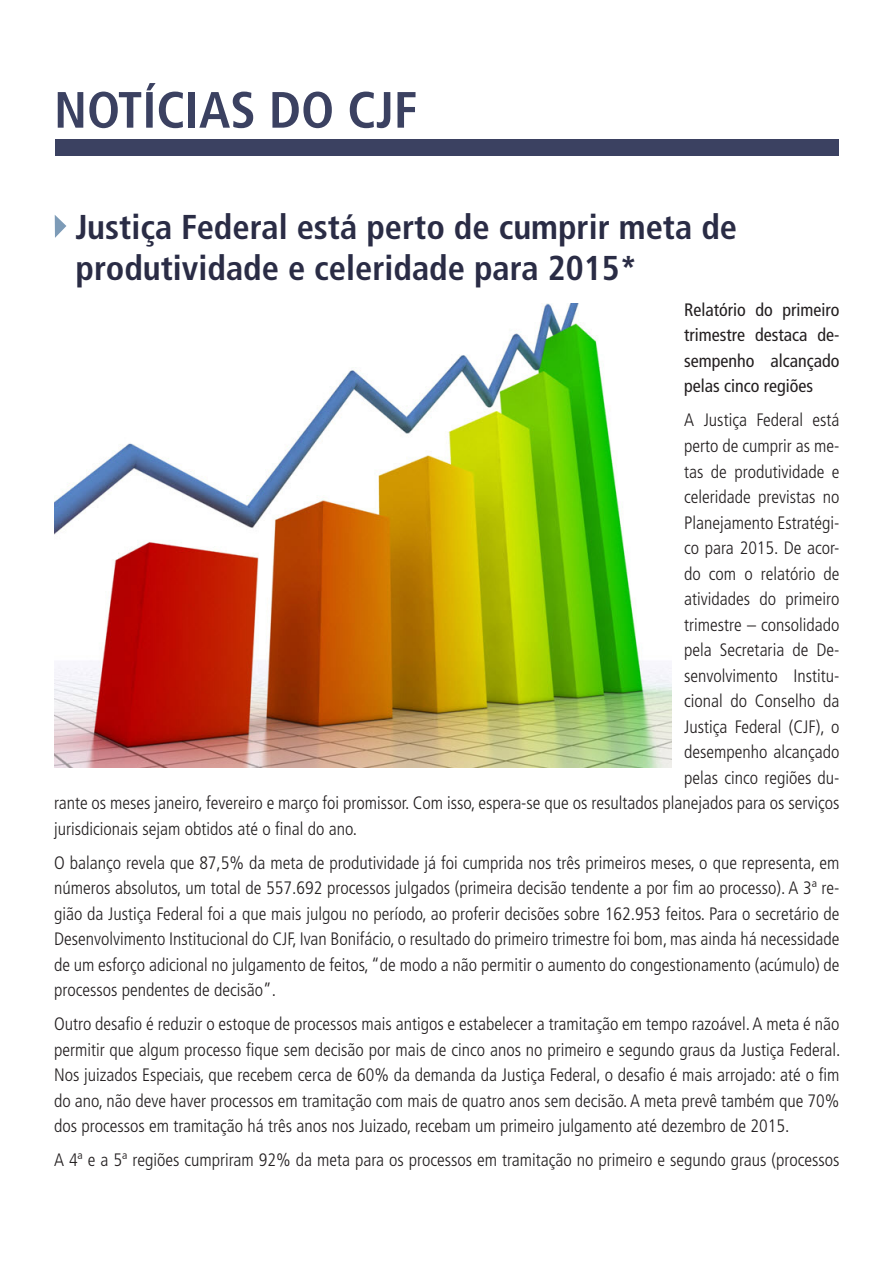
<style>
.page{position:relative;width:893px;height:1263px;background:#fff}
.page>*{position:absolute;margin:0;border:0;box-sizing:border-box;transform-origin:0 0}
.t1{font:condensed 51px "Frutiger 67 Bold";color:#3b4161}
.t2{font:condensed 34.5px "Frutiger 67 Bold";color:#2a2c45}
.texto_padrão{font:condensed 18px/25.5px "Frutiger 47 Light";color:#231f20;text-align:justify}
.texto_padrão-2{font:18px/25.5px "Frutiger 57 Condensed";color:#231f20;text-align:justify}
</style>
<div class="page">
<div style="left:55px;top:139px;width:783px;height:17px;background:#3b4161"></div>
<svg style="left:55px;top:215px;width:11px;height:23px"></svg>
<img style="left:55px;top:303px;width:616px;height:464px">
<p class="t1" style="left:54px;top:80px;width:365px">NOTÍCIAS DO CJF</p>
<p class="t2" style="left:76px;top:206px;width:663px">Justiça Federal está perto de cumprir meta de</p>
<p class="t2" style="left:76px;top:247px;width:563px">produtividade e celeridade para 2015*</p>
<p class="texto_padrão-2" style="left:684px;top:297px;width:157px">Relatório do primeiro trimestre destaca de&shy;sempenho alcançado pelas cinco regiões</p>
<p class="texto_padrão" style="left:684px;top:408px;width:157px">A Justiça Federal está</p>
<p class="texto_padrão" style="left:684px;top:433px;width:157px">perto de cumprir as me-</p>
<p class="texto_padrão" style="left:684px;top:459px;width:157px">tas de produtividade e</p>
<p class="texto_padrão" style="left:684px;top:484px;width:157px">celeridade previstas no</p>
<p class="texto_padrão" style="left:684px;top:510px;width:157px">Planejamento Estratégi-</p>
<p class="texto_padrão" style="left:684px;top:535px;width:157px">co para 2015. De acor-</p>
<p class="texto_padrão" style="left:684px;top:561px;width:157px">do com o relatório de</p>
<p class="texto_padrão" style="left:684px;top:586px;width:157px">atividades do primeiro</p>
<p class="texto_padrão" style="left:684px;top:612px;width:157px">trimestre – consolidado</p>
<p class="texto_padrão" style="left:684px;top:637px;width:157px">pela Secretaria de De-</p>
<p class="texto_padrão" style="left:684px;top:663px;width:157px">senvolvimento Institu-</p>
<p class="texto_padrão" style="left:684px;top:688px;width:157px">cional do Conselho da</p>
<p class="texto_padrão" style="left:684px;top:714px;width:157px">Justiça Federal (CJF), o</p>
<p class="texto_padrão" style="left:684px;top:739px;width:157px">desempenho alcançado</p>
<p class="texto_padrão" style="left:684px;top:765px;width:157px">pelas cinco regiões du-</p>
<p class="texto_padrão" style="left:54px;top:790px;width:787px">rante os meses janeiro, fevereiro e março foi promissor. Com isso, espera-se que os resultados planejados para os serviços</p>
<p class="texto_padrão" style="left:54px;top:816px;width:305px">jurisdicionais sejam obtidos até o final do ano.</p>
<p class="texto_padrão" style="left:54px;top:850px;width:787px">O balanço revela que 87,5% da meta de produtividade já foi cumprida nos três primeiros meses, o que representa, em números absolutos, um total de 557.692 processos julgados (primeira decisão tendente a por fim ao processo). A 3ª re&shy;gião da Justiça Federal foi a que mais julgou no período, ao proferir decisões sobre 162.953 feitos. Para o secretário de Desenvolvimento Institucional do CJF, Ivan Bonifácio, o resultado do primeiro trimestre foi bom, mas ainda há necessidade de um esforço adicional no julgamento de feitos, “de modo a não permitir o aumento do congestionamento (acúmulo) de processos pendentes de decisão”.</p>
<p class="texto_padrão" style="left:54px;top:1011px;width:788px">Outro desafio é reduzir o estoque de processos mais antigos e estabelecer a tramitação em tempo razoável. A meta é não permitir que algum processo fique sem decisão por mais de cinco anos no primeiro e segundo graus da Justiça Federal.<br>Nos juizados Especiais, que recebem cerca de 60% da demanda da Justiça Federal, o desafio é mais arrojado: até o fim do ano, não deve haver processos em tramitação com mais de quatro anos sem decisão. A meta prevê também que 70% dos processos em tramitação há três anos nos Juizado, recebam um primeiro julgamento até dezembro de 2015.</p>
<p class="texto_padrão" style="left:54px;top:1147px;width:787px">A 4ª e a 5ª regiões cumpriram 92% da meta para os processos em tramitação no primeiro e segundo graus (processos</p>
</div>
